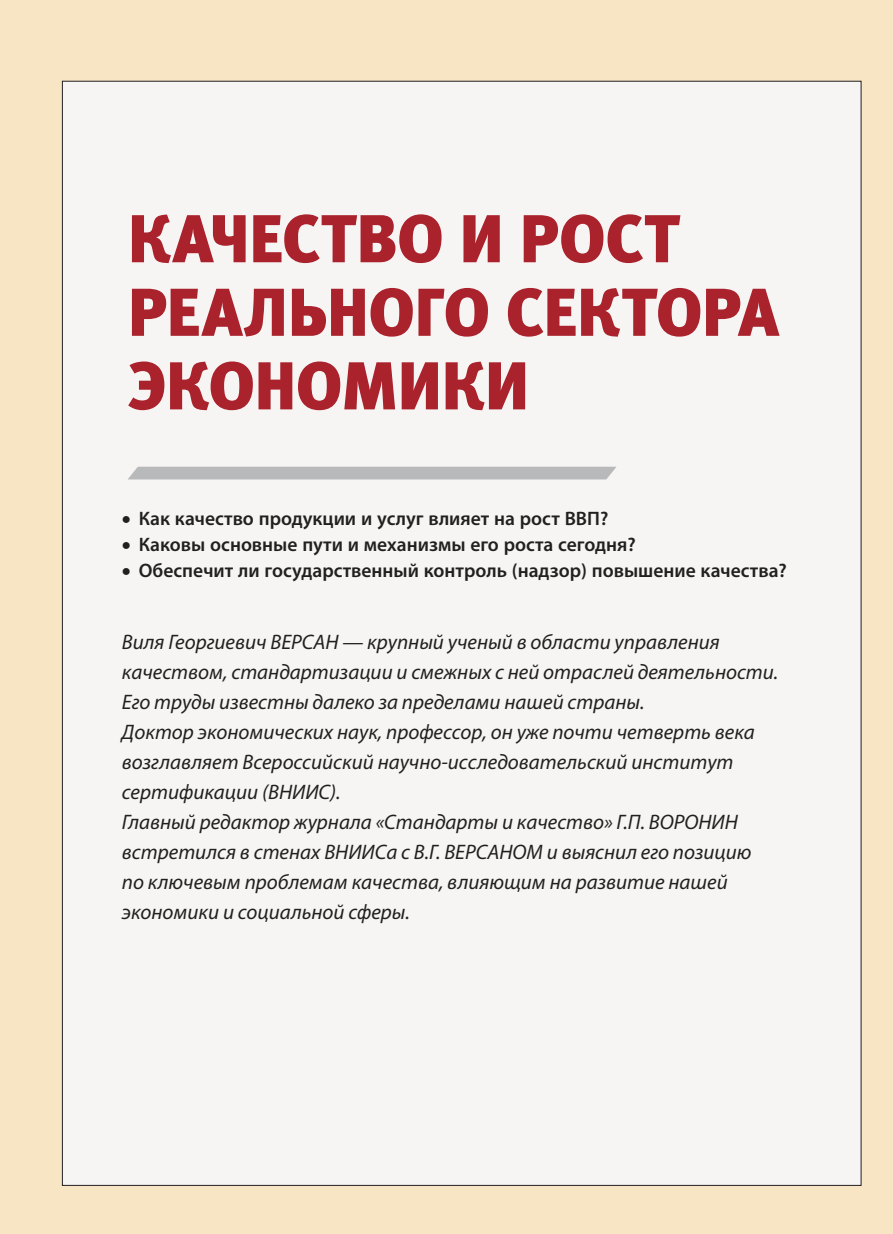
<style>
.page{position:relative;width:893px;height:1234px;background:#fff}
.page>*{position:absolute;margin:0;border:0;box-sizing:border-box;transform-origin:0 0}
.t1{font:900 67.5px/73.5px "Meta Pro";letter-spacing:-.015em;color:#aa222c}
.t2{font:italic 21px/30px "Myriad Pro";color:#231f20}
.t3{font:600 19.5px/25.5px "Myriad Pro";color:#231f20}
</style>
<div class="page">
<div style="left:0;top:0;width:893px;height:1233px;background:#f8e5c4"></div>
<div style="left:62px;top:81px;width:799px;height:1104px;background:#f7f5f4"></div>
<svg style="left:128px;top:466px;width:488px;height:13px;background:#bcbdbe"></svg>
<h1 class="t1" style="left:128px;top:202px;width:653px">КАЧЕСТВО И РОСТ<br>РЕАЛЬНОГО СЕКТОРА<br>ЭКОНОМИКИ</h1>
<p class="t3" style="left:139px;top:506px;width:650px">Как качество продукции и услуг влияет на рост ВВП?<br>Каковы основные пути и механизмы его роста сегодня?<br>Обеспечит ли государственный контроль (надзор) повышение качества?</p>
<p class="t2" style="left:122px;top:626px;width:658px">Виля Георгиевич ВЕРСАН — крупный ученый в области управления качеством, стандартизации и смежных с ней отраслей деятельности.<br>Его труды известны далеко за пределами нашей страны.<br>Доктор экономических наук, профессор, он уже почти четверть века возглавляет Всероссийский научно-исследовательский институт сертификации (ВНИИС).<br>Главный редактор журнала «Стандарты и качество» Г.П. ВОРОНИН встретился в стенах ВНИИСа с В.Г. ВЕРСАНОМ и выяснил его позицию по ключевым проблемам качества, влияющим на развитие нашей экономики и социальной сферы.</p>
</div>
